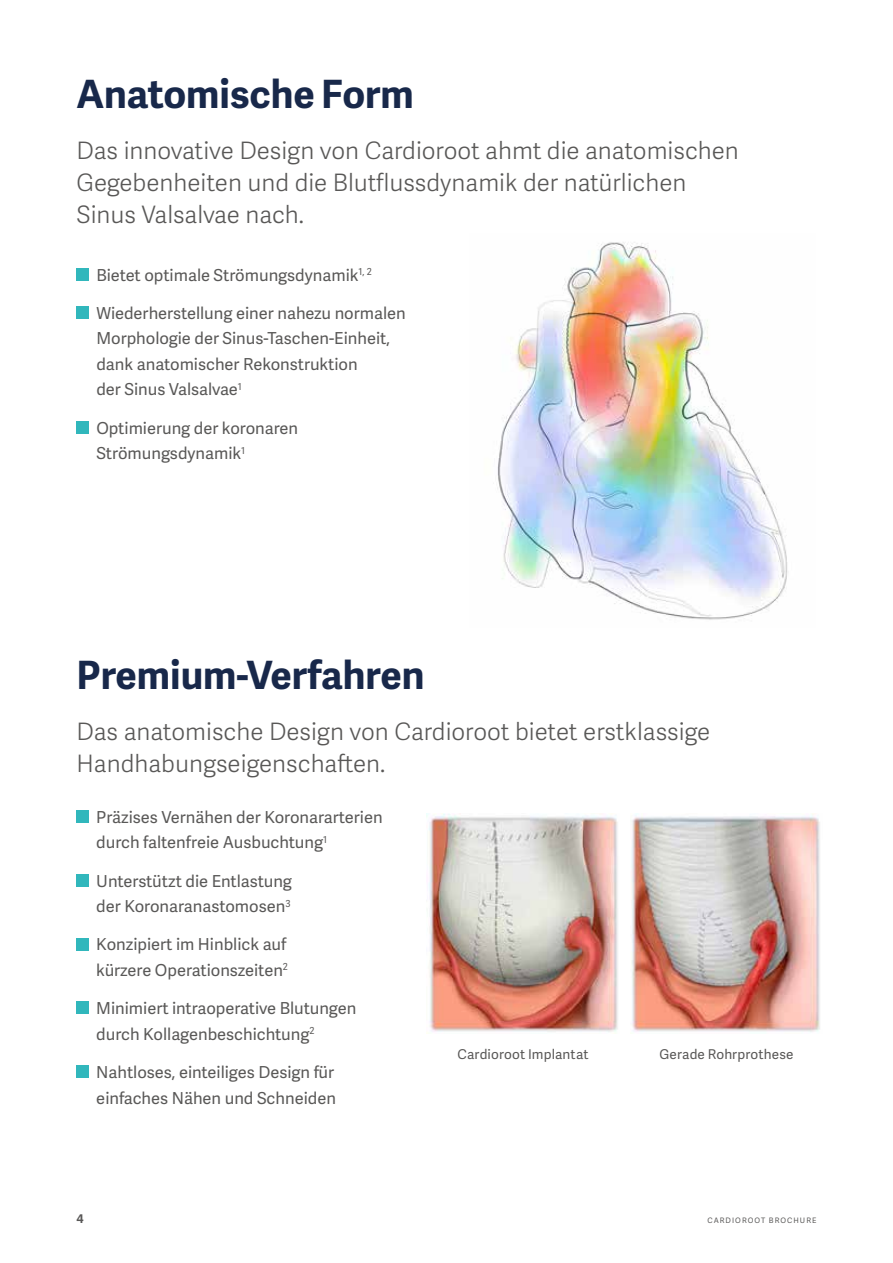
<style>
.page{position:relative;width:893px;height:1263px;background:#fff}
.page>*{position:absolute;margin:0;border:0;box-sizing:border-box;transform-origin:0 0}
.t1{font:700 39px "Adelle Sans";color:#18284a}
.t2{font:300 24px/32px "Adelle Sans";color:#595857}
.t3{font:16.5px/25.5px "Adelle Sans";color:#595857}
.t4{font:13.5px "Adelle Sans";letter-spacing:.01em;color:#595857}
.t5{font:700 12px "Adelle Sans";color:#595857}
.t6{font:7.5px "Adelle Sans";letter-spacing:.14em;color:#595857}
</style>
<div class="page">
<img style="left:497px;top:242px;width:291px;height:378px">
<div style="left:77px;top:268px;width:12px;height:13px;background:#31b7bc"></div>
<div style="left:77px;top:306px;width:12px;height:13px;background:#31b7bc"></div>
<div style="left:77px;top:421px;width:12px;height:13px;background:#31b7bc"></div>
<div style="left:76px;top:810px;width:13px;height:13px;background:#31b7bc"></div>
<div style="left:76px;top:874px;width:13px;height:13px;background:#31b7bc"></div>
<div style="left:76px;top:938px;width:13px;height:12px;background:#31b7bc"></div>
<div style="left:76px;top:1001px;width:13px;height:13px;background:#31b7bc"></div>
<div style="left:76px;top:1065px;width:13px;height:13px;background:#31b7bc"></div>
<img style="left:427px;top:814px;width:191px;height:218px">
<img style="left:631px;top:814px;width:189px;height:218px">
<h1 class="t1" style="left:77px;top:66px;width:339px">Anatomische Form</h1>
<h2 class="t2" style="left:77px;top:134px;width:664px">Das innovative Design von Cardioroot ahmt die anatomischen<br>Gegebenheiten und die Blutflussdynamik der natürlichen<br>Sinus Valsalvae nach.</h2>
<p class="t3" style="left:96px;top:261px;width:277px">Bietet optimale Strömungsdynamik<sup>1,</sup> <sup>2</sup></p>
<p class="t3" style="left:96px;top:300px;width:311px">Wiederherstellung einer nahezu normalen Morphologie der Sinus-Taschen-Einheit, dank anatomischer Rekonstruktion<br>der Sinus Valsalvae<sup>1</sup></p>
<p class="t3" style="left:96px;top:415px;width:203px">Optimierung der koronaren<br>Strömungsdynamik<sup>1</sup></p>
<h1 class="t1" style="left:77px;top:646px;width:349px">Premium-Verfahren</h1>
<h2 class="t2" style="left:77px;top:715px;width:635px">Das anatomische Design von Cardioroot bietet erstklassige<br>Handhabungseigenschaften.</h2>
<p class="t3" style="left:96px;top:804px;width:288px">Präzises Vernähen der Koronararterien durch faltenfreie Ausbuchtung<sup>1</sup></p>
<p class="t3" style="left:96px;top:867px;width:197px">Unterstützt die Entlastung der Koronaranastomosen<sup>3</sup></p>
<p class="t3" style="left:96px;top:931px;width:193px">Konzipiert im Hinblick auf kürzere Operationszeiten<sup>2</sup></p>
<p class="t3" style="left:96px;top:995px;width:262px">Minimiert intraoperative Blutungen durch Kollagenbeschichtung<sup>2</sup></p>
<p class="t3" style="left:96px;top:1059px;width:241px">Nahtloses, einteiliges Design für einfaches Nähen und Schneiden</p>
<p class="t4" style="left:458px;top:1044px;width:132px">Cardioroot Implantat</p>
<p class="t4" style="left:659px;top:1044px;width:135px">Gerade Rohrprothese</p>
<p class="t5" style="left:77px;top:1210px;width:9px">4</p>
<p class="t6" style="left:707px;top:1215px;width:110px">CARDIOROOT BROCHURE</p>
</div>
